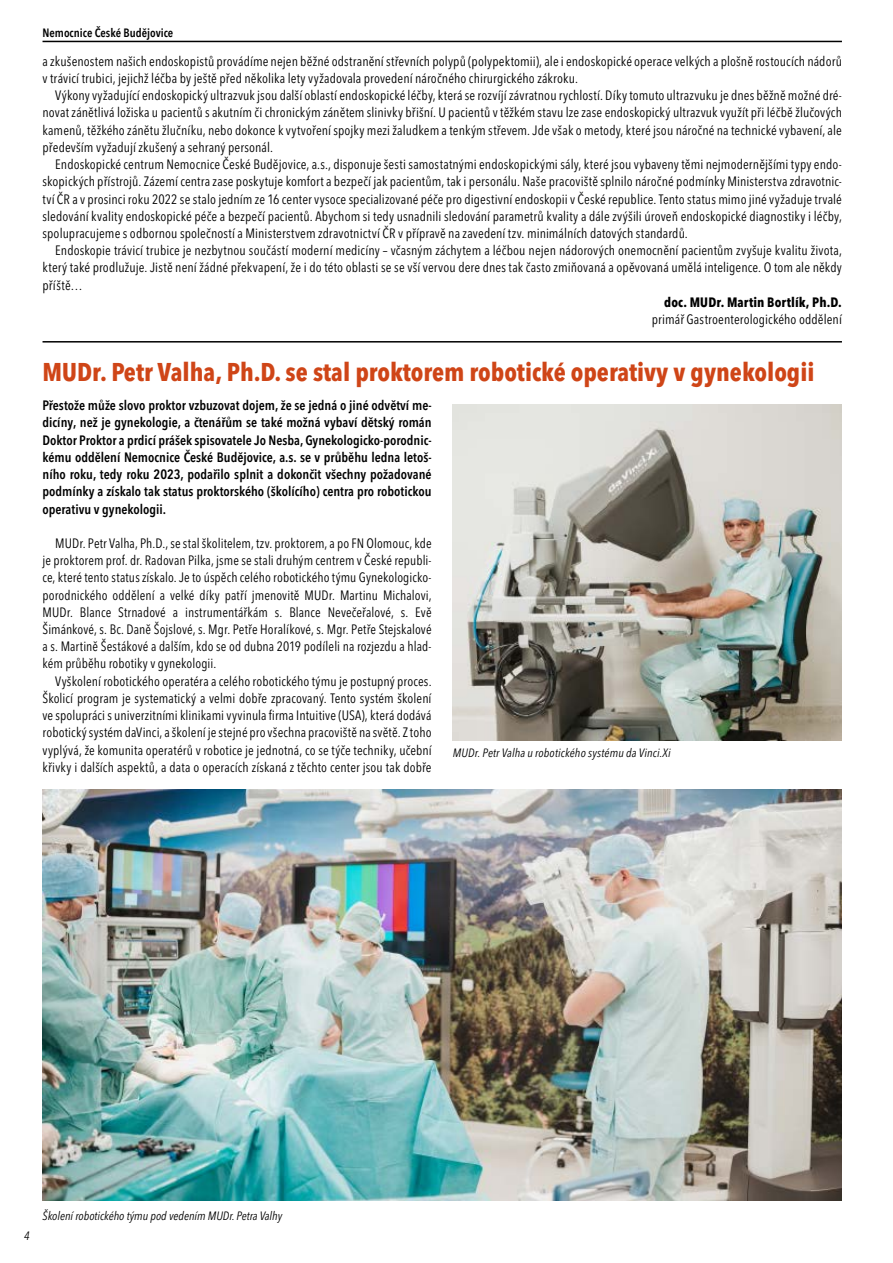
<style>
.page{position:relative;width:893px;height:1263px;background:#fff}
.page>*{position:absolute;margin:0;border:0;box-sizing:border-box;transform-origin:0 0}
.t1{font:700 condensed 25.5px "Avenir Next LT Pro";color:#cf4517}
.t2{font:condensed 13.5px/17.2px "Avenir Next LT Pro";letter-spacing:.01em;color:#000;text-align:justify}
.t3{font:600 condensed 13.5px/17.2px "Avenir Next LT Pro";color:#000;text-align:justify}
.t4{font:700 condensed 13.5px "Avenir Next LT Pro";letter-spacing:.01em;color:#000}
.t5{font:italic condensed 12px "Avenir Next LT Pro";color:#000}
.t6{font:600 condensed 12px "Avenir Next LT Pro";color:#000}
</style>
<div class="page">
<hr style="left:43px;top:41px;width:799px;height:1px;background:#000">
<hr style="left:43px;top:341px;width:799px;height:2px;background:#000">
<img style="left:43px;top:789px;width:799px;height:412px">
<img style="left:453px;top:404px;width:389px;height:337px">
<p class="t6" style="left:43px;top:25px;width:132px">Nemocnice České Budějovice</p>
<p class="t2" style="left:43px;top:52px;width:801px">a zkušenostem našich endoskopistů provádíme nejen běžné odstranění střevních polypů (polypektomii), ale i endoskopické operace velkých a plošně rostoucích nádorů v trávicí trubici, jejichž léčba by ještě před několika lety vyžadovala provedení náročného chirurgického zákroku.</p>
<p class="t2" style="left:43px;top:87px;width:801px;text-indent:13px">Výkony vyžadující endoskopický ultrazvuk jsou další oblastí endoskopické léčby, která se rozvíjí závratnou rychlostí. Díky tomuto ultrazvuku je dnes běžně možné dré&shy;novat zánětlivá ložiska u pacientů s akutním či chronickým zánětem slinivky břišní. U pacientů v těžkém stavu lze zase endoskopický ultrazvuk využít při léčbě žlučových kamenů, těžkého zánětu žlučníku, nebo dokonce k vytvoření spojky mezi žaludkem a tenkým střevem. Jde však o metody, které jsou náročné na technické vybavení, ale především vyžadují zkušený a sehraný personál.</p>
<p class="t2" style="left:43px;top:156px;width:801px;text-indent:13px">Endoskopické centrum Nemocnice České Budějovice, a.s., disponuje šesti samostatnými endoskopickými sály, které jsou vybaveny těmi nejmodernějšími typy endo&shy;skopických přístrojů. Zázemí centra zase poskytuje komfort a bezpečí jak pacientům, tak i personálu. Naše pracoviště splnilo náročné podmínky Ministerstva zdravotnic&shy;tví ČR a v prosinci roku 2022 se stalo jedním ze 16 center vysoce specializované péče pro digestivní endoskopii v České republice. Tento status mimo jiné vyžaduje trvalé sledování kvality endoskopické péče a bezpečí pacientů. Abychom si tedy usnadnili sledování parametrů kvality a dále zvýšili úroveň endoskopické diagnostiky i léčby, spolupracujeme s odbornou společností a Ministerstvem zdravotnictví ČR v přípravě na zavedení tzv. minimálních datových standardů.</p>
<p class="t2" style="left:43px;top:242px;width:801px;text-indent:13px">Endoskopie trávicí trubice je nezbytnou součástí moderní medicíny – včasným záchytem a léčbou nejen nádorových onemocnění pacientům zvyšuje kvalitu života, který také prodlužuje. Jistě není žádné překvapení, že i do této oblasti se se vší vervou dere dnes tak často zmiňovaná a opěvovaná umělá inteligence. O tom ale někdy příště…</p>
<p class="t4" style="left:664px;top:294px;width:179px">doc. MUDr. Martin Bortlík, Ph.D.</p>
<p class="t2" style="left:652px;top:311px;width:191px">primář Gastroenterologického oddělení</p>
<h1 class="t1" style="left:43px;top:356px;width:773px">MUDr. Petr Valha, Ph.D. se stal proktorem robotické operativy v gynekologii</h1>
<p class="t3" style="left:43px;top:397px;width:391px">Přestože může slovo proktor vzbuzovat dojem, že se jedná o jiné odvětví me&shy;dicíny, než je gynekologie, a čtenářům se také možná vybaví dětský román Doktor Proktor a prdicí prášek spisovatele Jo Nesba, Gynekologicko-porodnic&shy;kému oddělení Nemocnice České Budějovice, a.s. se v průběhu ledna letoš&shy;ního roku, tedy roku 2023, podařilo splnit a dokončit všechny požadované podmínky a získalo tak status proktorského (školícího) centra pro robotickou operativu v gynekologii.</p>
<p class="t2" style="left:43px;top:534px;width:391px;text-indent:13px">MUDr. Petr Valha, Ph.D., se stal školitelem, tzv. proktorem, a po FN Olomouc, kde je proktorem prof. dr. Radovan Pilka, jsme se stali druhým centrem v České republi&shy;ce, které tento status získalo. Je to úspěch celého robotického týmu Gynekologicko&shy;porodnického oddělení a velké díky patří jmenovitě MUDr. Martinu Michalovi, MUDr. Blance Strnadové a instrumentářkám s. Blance Nevečeřalové, s. Evě Šimánkové, s. Bc. Daně Šojslové, s. Mgr. Petře Horalíkové, s. Mgr. Petře Stejskalové a s. Martině Šestákové a dalším, kdo se od dubna 2019 podíleli na rozjezdu a hlad&shy;kém průběhu robotiky v gynekologii.</p>
<p class="t2" style="left:43px;top:672px;width:391px;text-indent:13px">Vyškolení robotického operatéra a celého robotického týmu je postupný proces.<br>Školicí program je systematický a velmi dobře zpracovaný. Tento systém školení ve spolupráci s univerzitními klinikami vyvinula firma Intuitive (USA), která dodává robotický systém daVinci, a školení je stejné pro všechna pracoviště na světě. Z toho vyplývá, že komunita operatérů v robotice je jednotná, co se týče techniky, učební křivky i dalších aspektů, a data o operacích získaná z těchto center jsou tak dobře</p>
<p class="t5" style="left:453px;top:745px;width:219px">MUDr. Petr Valha u robotického systému da Vinci.Xi</p>
<p class="t5" style="left:24px;top:1229px;width:7px">4</p>
<p class="t5" style="left:43px;top:1208px;width:241px">Školení robotického týmu pod vedením MUDr. Petra Valhy</p>
</div>
